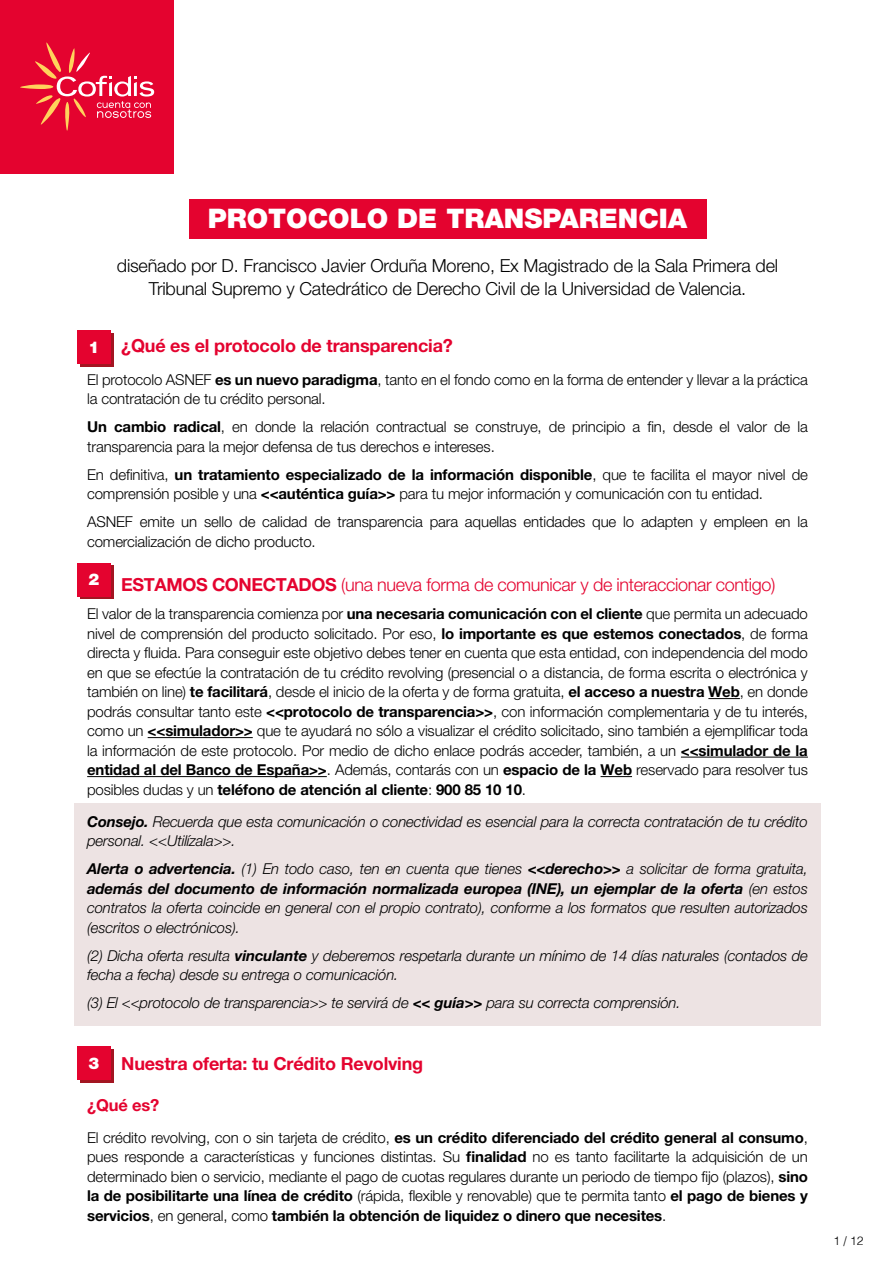
<style>
.page{position:relative;width:893px;height:1263px;background:#fff}
.page>*{position:absolute;margin:0;border:0;box-sizing:border-box;transform-origin:0 0}
.t1{font:900 27px "Helvetica Neue LT Pro";color:#fff}
.t2{font:300 18px/22.5px "Helvetica Neue LT Pro";letter-spacing:-.01em;color:#000;text-align:center}
.t3{font:300 18px "Helvetica Neue LT Pro";letter-spacing:-.02em;color:#e4032f}
.t4{font:700 18px "Helvetica Neue LT Pro";letter-spacing:-.01em;color:#e4032f}
.t5{font:700 16.5px "Helvetica Neue LT Pro";color:#e4032f}
.t6{font:900 16.2px "Helvetica Neue LT Pro";color:#fff}
.t7{font:300 15px/19.5px "Helvetica Neue LT Pro";letter-spacing:-.01em;color:#000}
.t8{font:italic 300 15px/19.5px "Helvetica Neue LT Pro";letter-spacing:-.01em;color:#000}
.t9{font:300 12px "Helvetica";color:#000}
.s1{font-weight:700}
</style>
<div class="page">
<div style="left:0;top:0;width:174px;height:173px;background:#e4032f"></div>
<svg style="left:20px;top:42px;width:134px;height:89px"></svg>
<hr style="left:708px;top:698px;width:32px;height:1px;background:#000">
<hr style="left:148px;top:737px;width:105px;height:1px;background:#000">
<hr style="left:681px;top:757px;width:127px;height:1px;background:#000">
<hr style="left:87px;top:776px;width:240px;height:1px;background:#000">
<hr style="left:601px;top:776px;width:31px;height:1px;background:#000">
<div style="left:74px;top:803px;width:747px;height:60px;background:#ede3e3"></div>
<div style="left:74px;top:851px;width:747px;height:99px;background:#ede3e3"></div>
<div style="left:74px;top:937px;width:747px;height:60px;background:#ede3e3"></div>
<div style="left:74px;top:985px;width:747px;height:40px;background:#ede3e3"></div>
<div style="left:80px;top:333px;width:33px;height:33px;background:#a31521"></div>
<div style="left:77px;top:330px;width:34px;height:34px;background:#e4032f"></div>
<div style="left:80px;top:1049px;width:33px;height:33px;background:#a31521"></div>
<div style="left:77px;top:1046px;width:34px;height:34px;background:#e4032f"></div>
<div style="left:189px;top:199px;width:517px;height:40px;background:#e4032f"></div>
<svg style="left:80px;top:565px;width:33px;height:34px"></svg>
<div style="left:77px;top:563px;width:34px;height:33px;background:#e4032f"></div>
<h1 class="t1" style="left:208px;top:203px;width:481px">PROTOCOLO DE TRANSPARENCIA</h1>
<p class="t2" style="left:117px;top:254px;width:663px">diseñado por D. Francisco Javier Orduña Moreno, Ex Magistrado de la Sala Primera del<br>Tribunal Supremo y Catedrático de Derecho Civil de la Universidad de Valencia.</p>
<p class="t4" style="left:121px;top:335px;width:333px">¿Qué es el protocolo de transparencia?</p>
<p class="t7" style="left:87px;top:369px;width:722px">El protocolo ASNEF <span class="s1">es un nuevo paradigma</span>, tanto en el fondo como en la forma de entender y llevar a la práctica la contratación de tu crédito personal.</p>
<p class="t7" style="left:87px;top:417px;width:722px"><span class="s1">Un cambio radical</span>, en donde la relación contractual se construye, de principio a fin, desde el valor de la transparencia para la mejor defensa de tus derechos e intereses.</p>
<p class="t7" style="left:87px;top:464px;width:722px">En definitiva, <span class="s1">un tratamiento especializado de la información disponible</span>, que te facilita el mayor nivel de comprensión posible y una <span class="s1">&lt;&lt;auténtica guía&gt;&gt;</span> para tu mejor información y comunicación con tu entidad.</p>
<p class="t7" style="left:87px;top:512px;width:722px">ASNEF emite un sello de calidad de transparencia para aquellas entidades que lo adapten y empleen en la comercialización de dicho producto.</p>
<p class="t3" style="left:121px;top:574px;width:656px"><span class="s1">ESTAMOS CONECTADOS</span> (una nueva forma de comunicar y de interaccionar contigo)</p>
<p class="t7" style="left:87px;top:604px;width:722px;text-align:justify">El valor de la transparencia comienza por <span class="s1">una necesaria comunicación con el cliente</span> que permita un adecuado nivel de comprensión del producto solicitado. Por eso, <span class="s1">lo importante es que estemos conectados</span>, de forma directa y fluida. Para conseguir este objetivo debes tener en cuenta que esta entidad, con independencia del modo en que se efectúe la contratación de tu crédito revolving (presencial o a distancia, de forma escrita o electrónica y también on line) <span class="s1">te facilitará</span>, desde el inicio de la oferta y de forma gratuita, <span class="s1">el acceso a nuestra Web</span>, en donde podrás consultar tanto este <span class="s1">&lt;&lt;protocolo de transparencia&gt;&gt;</span>, con información complementaria y de tu interés, como un <span class="s1">&lt;&lt;simulador&gt;&gt;</span> que te ayudará no sólo a visualizar el crédito solicitado, sino también a ejemplificar toda la información de este protocolo. Por medio de dicho enlace podrás acceder, también, a un <span class="s1">&lt;&lt;simulador de la entidad al del Banco de España&gt;&gt;</span>. Además, contarás con un <span class="s1">espacio de la Web</span> reservado para resolver tus posibles dudas y un <span class="s1">teléfono de atención al cliente</span>: <span class="s1">900 85 10 10</span>.</p>
<p class="t8" style="left:87px;top:811px;width:722px"><span class="s1">Consejo.</span> Recuerda que esta comunicación o conectividad es esencial para la correcta contratación de tu crédito personal. &lt;&lt;Utilízala&gt;&gt;.</p>
<p class="t8" style="left:87px;top:859px;width:722px;text-align:justify"><span class="s1">Alerta o advertencia.</span> (1) En todo caso, ten en cuenta que tienes <span class="s1">&lt;&lt;derecho&gt;&gt;</span> a solicitar de forma gratuita, <span class="s1">además del documento de información normalizada europea (INE), un ejemplar de la oferta</span> (en estos contratos la oferta coincide en general con el propio contrato), conforme a los formatos que resulten autorizados (escritos o electrónicos).</p>
<p class="t8" style="left:87px;top:945px;width:722px">(2) Dicha oferta resulta <span class="s1">vinculante</span> y deberemos respetarla durante un mínimo de 14 días naturales (contados de fecha a fecha) desde su entrega o comunicación.</p>
<p class="t8" style="left:87px;top:993px;width:595px">(3) El &lt;&lt;protocolo de transparencia&gt;&gt; te servirá de <span class="s1">&lt;&lt; guía&gt;&gt;</span> para su correcta comprensión.</p>
<p class="t6" style="left:89px;top:337px;width:12px">1</p>
<p class="t6" style="left:89px;top:570px;width:12px">2</p>
<p class="t4" style="left:121px;top:1052px;width:304px">Nuestra oferta: tu Crédito Revolving</p>
<p class="t5" style="left:87px;top:1094px;width:74px">¿Qué es?</p>
<p class="t7" style="left:87px;top:1127px;width:722px;text-align:justify">El crédito revolving, con o sin tarjeta de crédito, <span class="s1">es un crédito diferenciado del crédito general al consumo</span>, pues responde a características y funciones distintas. Su <span class="s1">finalidad</span> no es tanto facilitarte la adquisición de un determinado bien o servicio, mediante el pago de cuotas regulares durante un periodo de tiempo fijo (plazos), <span class="s1">sino la de posibilitarte una línea de crédito</span> (rápida, flexible y renovable) que te permita tanto <span class="s1">el pago de bienes y servicios</span>, en general, como <span class="s1">también la obtención de liquidez o dinero que necesites</span>.</p>
<p class="t6" style="left:89px;top:1053px;width:12px">3</p>
<p class="t9" style="left:833px;top:1230px;width:32px">1 / 12</p>
</div>
